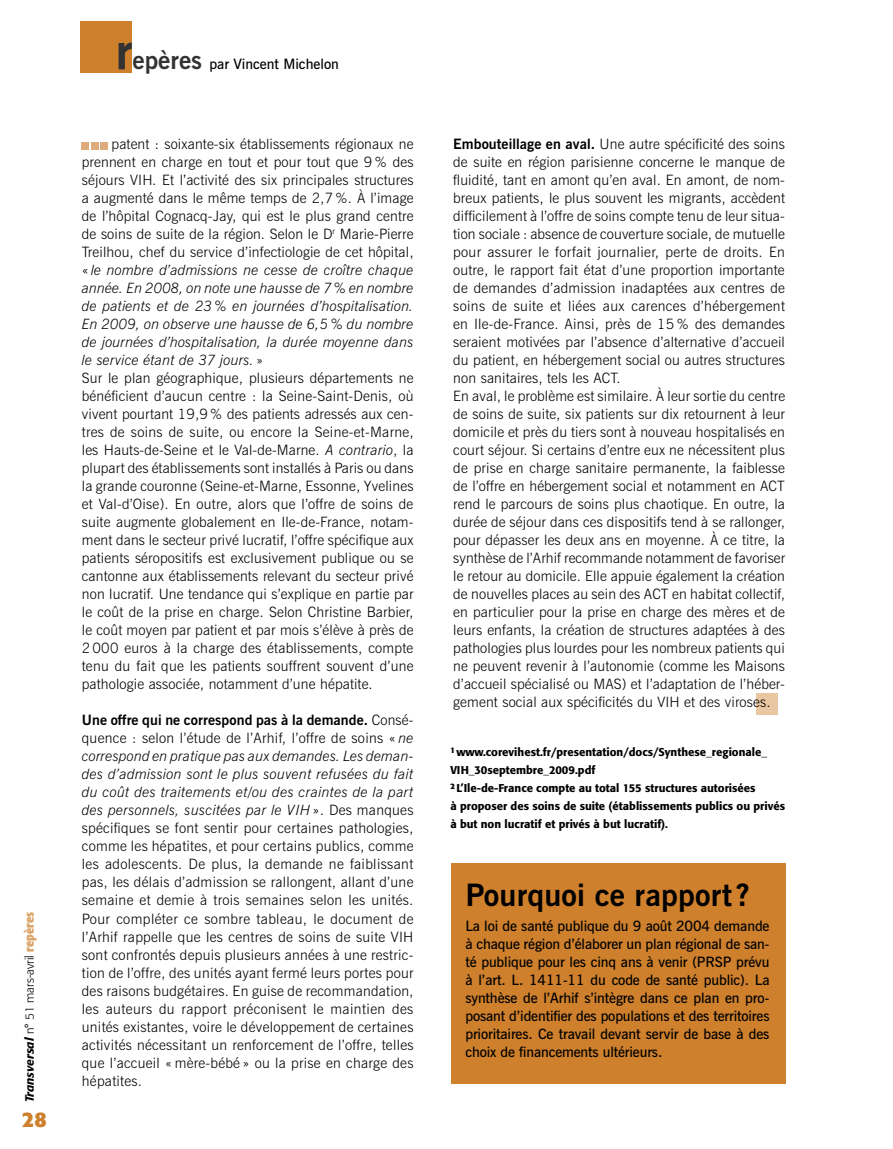
<style>
.page{position:relative;width:893px;height:1149px;background:#fff}
.page>*{position:absolute;margin:0;border:0;box-sizing:border-box;transform-origin:0 0}
.t1{font:700 30.75px "News Gothic BT";letter-spacing:.005em;color:#000}
.t2{font:700 21px "Formata";color:#ce802d}
.t3{font:300 14.25px/18px "News Gothic BT";letter-spacing:.01em;color:#000}
.t4{font:600 14.25px/18px "News Gothic BT";letter-spacing:-.01em;color:#000;text-align:justify}
.t5{font:300 12px "Formata";color:#000}
.t6{font:500 11.25px/18px "Formata";color:#000}
.s1{font-weight:500;font-style:italic}
.s2{font-weight:700;font-stretch:condensed;font-size:12.75px;color:#dca366}
.s3{font-weight:700;font-size:50.25px;color:#333}
.s4{font-weight:700;font-size:24.75px;color:#333}
.s5{font-style:italic}
.s6{font-weight:700}
</style>
<div class="page">
<div style="left:81px;top:21px;width:51px;height:51px;background:#ce802d"></div>
<div style="left:756px;top:693px;width:21px;height:21px;background:#e9c7a2"></div>
<div style="left:451px;top:862px;width:335px;height:221px;background:#ce802d"></div>
<div style="left:81px;top:142px;width:7px;height:8px;background:#ddac7a"></div>
<div style="left:91px;top:142px;width:7px;height:8px;background:#ddac7a"></div>
<div style="left:101px;top:142px;width:7px;height:8px;background:#ddac7a"></div>
<p class="t5" style="left:23px;top:1102px;width:192px;rotate:-90deg"><span class="s1">Transversal</span> n° 51 mars-avril <span class="s2">repères</span></p>
<h2 class="t2" style="left:22px;top:1105px;width:26px">28</h2>
<p class="t4" style="left:115px;top:55px;width:225px"><span class="s3">r</span><span class="s4">epères</span> par Vincent Michelon</p>
<p class="t3" style="left:82px;top:135px;width:333px;text-indent:30px">patent : soixante-six établissements régionaux ne prennent en charge en tout et pour tout que 9% des séjours VIH. Et l’activité des six principales structures a augmenté dans le même temps de 2,7%. À l’image de l’hôpital Cognacq-Jay, qui est le plus grand centre de soins de suite de la région. Selon le D<sup>r</sup> Marie-Pierre Treilhou, chef du service d’infectiologie de cet hôpital, « <span class="s5">le nombre d’admissions ne cesse de croître chaque année. En 2008, on note une hausse de 7% en nombre de patients et de 23 % en journées d’hospitalisation.<br>En 2009, on observe une hausse de 6,5% du nombre de journées d’hospitalisation, la durée moyenne dans le service étant de 37 jours.</span> »<br>Sur le plan géographique, plusieurs départements ne bénéficient d’aucun centre : la Seine-Saint-Denis, où vivent pourtant 19,9% des patients adressés aux cen&shy;tres de soins de suite, ou encore la Seine-et-Marne, les Hauts-de-Seine et le Val-de-Marne. <span class="s5">A contrario</span>, la plupart des établissements sont installés à Paris ou dans la grande couronne (Seine-et-Marne, Essonne, Yvelines et Val-d’Oise). En outre, alors que l’offre de soins de suite augmente globalement en Ile-de-France, notam&shy;ment dans le secteur privé lucratif, l’offre spécifique aux patients séropositifs est exclusivement publique ou se cantonne aux établissements relevant du secteur privé non lucratif. Une tendance qui s’explique en partie par le coût de la prise en charge. Selon Christine Barbier, le coût moyen par patient et par mois s’élève à près de 2 000 euros à la charge des établissements, compte tenu du fait que les patients souffrent souvent d’une pathologie associée, notamment d’une hépatite.</p>
<p class="t3" style="left:82px;top:711px;width:333px;text-align:justify"><span class="s6">Une offre qui ne correspond pas à la demande.</span> Consé&shy;quence : selon l’étude de l’Arhif, l’offre de soins « <span class="s5">ne correspond en pratique pas aux demandes. Les deman&shy;des d’admission sont le plus souvent refusées du fait du coût des traitements et/ou des craintes de la part des personnels, suscitées par le VIH</span> ». Des manques spécifiques se font sentir pour certaines pathologies, comme les hépatites, et pour certains publics, comme les adolescents. De plus, la demande ne faiblissant pas, les délais d’admission se rallongent, allant d’une semaine et demie à trois semaines selon les unités.<br>Pour compléter ce sombre tableau, le document de l’Arhif rappelle que les centres de soins de suite VIH sont confrontés depuis plusieurs années à une restric&shy;tion de l’offre, des unités ayant fermé leurs portes pour des raisons budgétaires. En guise de recommandation, les auteurs du rapport préconisent le maintien des unités existantes, voire le développement de certaines activités nécessitant un renforcement de l’offre, telles que l’accueil « mère-bébé » ou la prise en charge des hépatites.</p>
<p class="t3" style="left:453px;top:135px;width:333px"><span class="s6">Embouteillage en aval.</span> Une autre spécificité des soins de suite en région parisienne concerne le manque de fluidité, tant en amont qu’en aval. En amont, de nom&shy;breux patients, le plus souvent les migrants, accèdent difficilement à l’offre de soins compte tenu de leur situa&shy;tion sociale : absence de couverture sociale, de mutuelle pour assurer le forfait journalier, perte de droits. En outre, le rapport fait état d’une proportion importante de demandes d’admission inadaptées aux centres de soins de suite et liées aux carences d’hébergement en Ile-de-France. Ainsi, près de 15 % des demandes seraient motivées par l’absence d’alternative d’accueil du patient, en hébergement social ou autres structures non sanitaires, tels les ACT.<br>En aval, le problème est similaire. À leur sortie du centre de soins de suite, six patients sur dix retournent à leur domicile et près du tiers sont à nouveau hospitalisés en court séjour. Si certains d’entre eux ne nécessitent plus de prise en charge sanitaire permanente, la faiblesse de l’offre en hébergement social et notamment en ACT rend le parcours de soins plus chaotique. En outre, la durée de séjour dans ces dispositifs tend à se rallonger, pour dépasser les deux ans en moyenne. À ce titre, la synthèse de l’Arhif recommande notamment de favoriser le retour au domicile. Elle appuie également la création de nouvelles places au sein des ACT en habitat collectif, en particulier pour la prise en charge des mères et de leurs enfants, la création de structures adaptées à des pathologies plus lourdes pour les nombreux patients qui ne peuvent revenir à l’autonomie (comme les Maisons d’accueil spécialisé ou MAS) et l’adaptation de l’héber&shy;gement social aux spécificités du VIH et des viroses.</p>
<p class="t6" style="left:450px;top:742px;width:336px"><sup>1</sup> www.corevihest.fr/presentation/docs/Synthese_regionale_ VIH_30septembre_2009.pdf<br><sup>2</sup> L’Ile-de-France compte au total 155 structures autorisées<br>à proposer des soins de suite (établissements publics ou privés à but non lucratif et privés à but lucratif).</p>
<h1 class="t1" style="left:465px;top:875px;width:286px">Pourquoi ce rapport ?</h1>
<p class="t4" style="left:465px;top:916px;width:306px">La loi de santé publique du 9 août 2004 demande à chaque région d’élaborer un plan régional de san&shy;té publique pour les cinq ans à venir (PRSP prévu à l’art. L. 1411-11 du code de santé public). La synthèse de l’Arhif s’intègre dans ce plan en pro&shy;posant d’identifier des populations et des territoires prioritaires. Ce travail devant servir de base à des choix de financements ultérieurs.</p>
</div>
